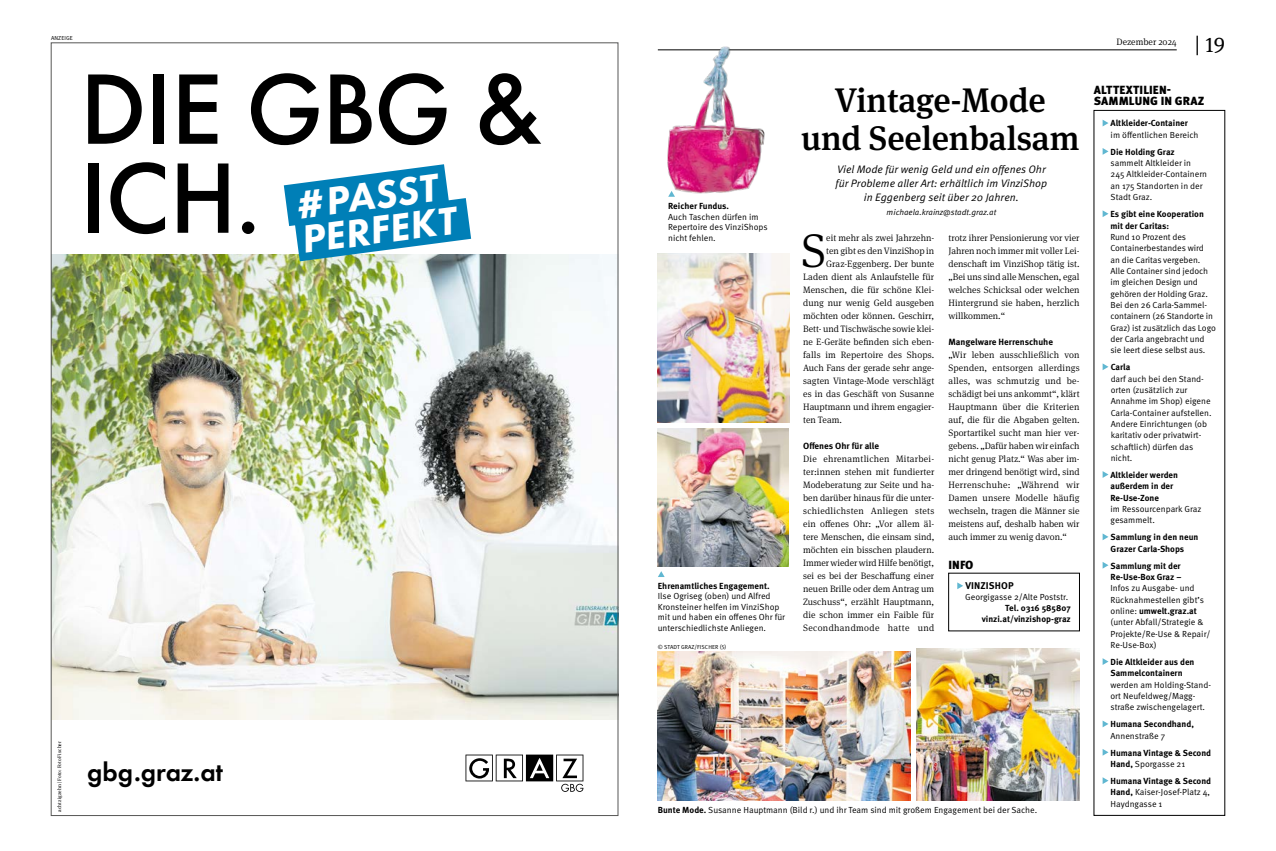
<style>
.page{position:relative;width:1276px;height:851px;background:#fff}
.page>*{position:absolute;margin:0;border:0;box-sizing:border-box;transform-origin:0 0}
.t1{font:500 103.8px/88.9px "Futura PT";letter-spacing:-.015em;color:#000}
.t2{font:300 47.4px "Meta Serif Pro";color:#000}
.t3{font:italic 800 40.5px/34.7px "Futura PT";color:#fff}
.t4{font:500 34px/38px "Meta Serif Pro";letter-spacing:-.005em;color:#000;text-align:center}
.t5{font:600 26.9px "Futura PT";color:#000}
.t6{font:21.4px "Meta Serif Pro";color:#000}
.t7{font:900 11.8px/11px "Meta Pro";letter-spacing:.005em;color:#000}
.t8{font:10.8px/14px "Meta Pro Norm Ita";color:#000;text-align:center}
.t9{font:700 9.8px "Meta Pro";letter-spacing:.015em;color:#000}
.t10{font:300 9.3px/13px "Meta Serif Pro";color:#000;text-align:justify}
.t11{font:700 9px "Meta Pro";color:#000}
.t12{font:8.8px/11.3px "Meta Pro Norm";color:#000}
.t13{font:700 8.8px/11.3px "Meta Pro";color:#000}
.t14{font:8.3px "Meta Pro Norm Ita";color:#000}
.t15{font:5.8px "Meta Pro Norm";letter-spacing:.01em;color:#000}
.t16{font:5px "Meta Serif Pro";letter-spacing:.015em;color:#000}
.s1{font-family:"Meta Pro";font-weight:700}
.s2{font-family:"Meta Pro Norm";font-weight:400}
</style>
<div class="page">
<hr style="left:658px;top:50px;width:518px;height:1px;background:#000">
<img style="left:53px;top:254px;width:563px;height:465px">
<svg style="left:465px;top:754px;width:118px;height:37px"></svg>
<svg style="left:284px;top:164px;width:187px;height:97px"></svg>
<img style="left:658px;top:254px;width:131px;height:169px">
<img style="left:916px;top:648px;width:163px;height:152px">
<img style="left:658px;top:651px;width:253px;height:149px">
<img style="left:658px;top:428px;width:131px;height:138px">
<svg style="left:658px;top:571px;width:6px;height:6px"></svg>
<img style="left:667px;top:46px;width:98px;height:148px">
<svg style="left:1102px;top:120px;width:6px;height:6px"></svg>
<svg style="left:1102px;top:148px;width:6px;height:7px"></svg>
<svg style="left:1102px;top:210px;width:6px;height:7px"></svg>
<svg style="left:1102px;top:363px;width:6px;height:7px"></svg>
<svg style="left:1102px;top:471px;width:6px;height:7px"></svg>
<svg style="left:1102px;top:533px;width:6px;height:7px"></svg>
<svg style="left:1102px;top:562px;width:6px;height:6px"></svg>
<svg style="left:1102px;top:658px;width:6px;height:7px"></svg>
<svg style="left:1102px;top:720px;width:6px;height:7px"></svg>
<svg style="left:1102px;top:749px;width:6px;height:6px"></svg>
<svg style="left:1102px;top:777px;width:6px;height:6px"></svg>
<svg style="left:957px;top:582px;width:6px;height:7px"></svg>
<svg style="left:668px;top:191px;width:7px;height:6px"></svg>
<p class="t15" style="left:51px;top:33px;width:23px">ANZEIGE</p>
<h1 class="t1" style="left:80px;top:65px;width:463px">DIE GBG &amp;<br>ICH.</h1>
<h3 class="t3" style="left:294px;top:188px;width:157px;rotate:-8deg"># PASST<br>PERFEKT</h3>
<p class="t16" style="left:56px;top:811px;width:72px;rotate:-90deg">achtzigzehn | Foto: Foto Fischer</p>
<h3 class="t5" style="left:87px;top:755px;width:137px">gbg.graz.at</h3>
<p class="t13" style="left:668px;top:200px;width:62px">Reicher Fundus.</p>
<p class="t12" style="left:668px;top:211px;width:101px;line-height:10.6px">Auch Taschen dürfen im<br>Repertoire des VinziShops nicht fehlen.</p>
<p class="t13" style="left:658px;top:579px;width:113px">Ehrenamtliches Engagement.</p>
<p class="t12" style="left:658px;top:590px;width:129px;line-height:10.6px">Ilse Ogriseg (oben) und Alfred<br>Kronsteiner helfen im VinziShop mit und haben ein offenes Ohr für unterschiedlichste Anliegen.</p>
<p class="t15" style="left:658px;top:642px;width:70px">© STADT GRAZ/FISCHER (5)</p>
<h3 class="t4" style="left:801px;top:78px;width:280px">Vintage-Mode und Seelenbalsam</h3>
<p class="t8" style="left:835px;top:161px;width:213px">Viel Mode für wenig Geld und ein offenes Ohr für Probleme aller Art: erhältlich im VinziShop in Eggenberg seit über 20 Jahren.</p>
<p class="t14" style="left:886px;top:206px;width:111px">michaela.krainz@stadt.graz.at</p>
<h2 class="t2" style="left:801px;top:216px;width:27px">S</h2>
<p class="t10" style="left:826px;top:230px;width:109px">eit mehr als zwei Jahrzehn-</p>
<p class="t10" style="left:826px;top:243px;width:109px">ten gibt es den VinziShop in</p>
<p class="t10" style="left:826px;top:256px;width:110px">Graz-Eggenberg. Der bunte</p>
<p class="t10" style="left:803px;top:269px;width:133px">Laden dient als Anlaufstelle für</p>
<p class="t10" style="left:803px;top:282px;width:133px">Menschen, die für schöne Klei-</p>
<p class="t10" style="left:803px;top:295px;width:133px">dung nur wenig Geld ausgeben</p>
<p class="t10" style="left:803px;top:308px;width:133px">möchten oder können. Geschirr,</p>
<p class="t10" style="left:803px;top:321px;width:133px">Bett- und Tischwäsche sowie klei-</p>
<p class="t10" style="left:803px;top:334px;width:133px">ne E-Geräte befinden sich eben-</p>
<p class="t10" style="left:803px;top:347px;width:133px">falls im Repertoire des Shops.</p>
<p class="t10" style="left:803px;top:360px;width:133px">Auch Fans der gerade sehr ange-</p>
<p class="t10" style="left:803px;top:373px;width:133px">sagten Vintage-Mode verschlägt</p>
<p class="t10" style="left:803px;top:386px;width:133px">es in das Geschäft von Susanne</p>
<p class="t10" style="left:803px;top:399px;width:133px">Hauptmann und ihrem engagier-</p>
<p class="t10" style="left:803px;top:412px;width:40px">ten Team.</p>
<p class="t11" style="left:803px;top:438px;width:77px">Offenes Ohr für alle</p>
<p class="t10" style="left:803px;top:451px;width:133px">Die ehrenamtlichen Mitarbei&shy;ter:innen stehen mit fundierter Modeberatung zur Seite und ha&shy;ben darüber hinaus für die unter&shy;schiedlichsten Anliegen stets ein offenes Ohr: „Vor allem äl&shy;tere Menschen, die einsam sind, möchten ein bisschen plaudern.<br>Immer wieder wird Hilfe benötigt, sei es bei der Beschaffung einer neuen Brille oder dem Antrag um Zuschuss“, erzählt Hauptmann, die schon immer ein Faible für Secondhandmode hatte und</p>
<p class="t10" style="left:948px;top:230px;width:133px">trotz ihrer Pensionierung vor vier Jahren noch immer mit voller Lei&shy;denschaft im VinziShop tätig ist. „Bei uns sind alle Menschen, egal welches Schicksal oder welchen Hintergrund sie haben, herzlich willkommen.“</p>
<p class="t11" style="left:948px;top:334px;width:106px">Mangelware Herrenschuhe</p>
<p class="t10" style="left:948px;top:347px;width:133px">„Wir leben ausschließlich von Spenden, entsorgen allerdings alles, was schmutzig und be&shy;schädigt bei uns ankommt“, klärt Hauptmann über die Kriterien auf, die für die Abgaben gelten.<br>Sportartikel sucht man hier ver&shy;gebens. „Dafür haben wir einfach nicht genug Platz.“ Was aber im&shy;mer dringend benötigt wird, sind Herrenschuhe: „Während wir Damen unsere Modelle häufig wechseln, tragen die Männer sie meistens auf, deshalb haben wir auch immer zu wenig davon.“</p>
<p class="t7" style="left:948px;top:558px;width:26px">INFO</p>
<p class="t9" style="left:965px;top:578px;width:50px">VINZISHOP</p>
<p class="t12" style="left:965px;top:591px;width:105px">Georgigasse 2/Alte Poststr.</p>
<p class="t13" style="left:982px;top:602px;width:90px;line-height:11px;text-align:right">Tel. 0316 585807 vinzi.at/vinzishop-graz</p>
<p class="t12" style="left:658px;top:803px;width:381px"><span class="s1">Bunte Mode.</span> Susanne Hauptmann (Bild r.) und ihr Team sind mit großem Engagement bei der Sache.</p>
<p class="t10" style="left:1116px;top:35px;width:62px">Dezember 2024</p>
<h3 class="t6" style="left:1195px;top:29px;width:31px">| 19</h3>
<p class="t7" style="left:1094px;top:83px;width:112px">ALTTEXTILIEN-<br>SAMMLUNG IN GRAZ</p>
<p class="t13" style="left:1110px;top:117px;width:79px">Altkleider-Container</p>
<p class="t12" style="left:1110px;top:128px;width:89px">im öffentlichen Bereich</p>
<p class="t13" style="left:1110px;top:145px;width:66px">Die Holding Graz</p>
<p class="t12" style="left:1110px;top:157px;width:98px">sammelt Altkleider in<br>245 Altkleider-Containern an 175 Standorten in der<br>Stadt Graz.</p>
<p class="t13" style="left:1110px;top:208px;width:95px">Es gibt eine Kooperation mit der Caritas:</p>
<p class="t12" style="left:1110px;top:230px;width:107px">Rund 10 Prozent des<br>Containerbestandes wird<br>an die Caritas vergeben.<br>Alle Container sind jedoch im gleichen Design und gehören der Holding Graz.<br>Bei den 26 Carla-Sammel&shy;containern (26 Standorte in<br>Graz) ist zusätzlich das Logo der Carla angebracht und sie leert diese selbst aus.</p>
<p class="t13" style="left:1110px;top:361px;width:21px">Carla</p>
<p class="t12" style="left:1110px;top:372px;width:102px">darf auch bei den Stand&shy;orten (zusätzlich zur<br>Annahme im Shop) eigene<br>Carla-Container aufstellen.<br>Andere Einrichtungen (ob karitativ oder privatwirt&shy;schaftlich) dürfen das nicht.</p>
<p class="t13" style="left:1110px;top:468px;width:69px">Altkleider werden außerdem in der<br>Re-Use-Zone</p>
<p class="t12" style="left:1110px;top:502px;width:93px">im Ressourcenpark Graz gesammelt.</p>
<p class="t13" style="left:1110px;top:531px;width:89px">Sammlung in den neun<br>Grazer Carla-Shops</p>
<p class="t13" style="left:1110px;top:559px;width:72px">Sammlung mit der<br>Re-Use-Box Graz –</p>
<p class="t12" style="left:1110px;top:582px;width:95px">Infos zu Ausgabe- und<br>Rücknahmestellen gibt’s</p>
<p class="t13" style="left:1110px;top:604px;width:88px"><span class="s2">online:</span> umwelt.graz.at</p>
<p class="t12" style="left:1110px;top:616px;width:101px">(unter Abfall/Strategie &amp;<br>Projekte/Re-Use &amp; Repair/<br>Re-Use-Box)</p>
<p class="t13" style="left:1110px;top:655px;width:85px">Die Altkleider aus den<br>Sammelcontainern</p>
<p class="t12" style="left:1110px;top:678px;width:102px">werden am Holding-Stand&shy;ort Neufeldweg/Magg&shy;straße zwischengelagert.</p>
<p class="t13" style="left:1110px;top:718px;width:85px">Humana Secondhand,</p>
<p class="t12" style="left:1110px;top:729px;width:56px">Annenstraße 7</p>
<p class="t13" style="left:1110px;top:746px;width:102px">Humana Vintage &amp; Second</p>
<p class="t12" style="left:1110px;top:757px;width:76px"><span class="s1">Hand,</span> Sporgasse 21</p>
<p class="t13" style="left:1110px;top:774px;width:102px">Humana Vintage &amp; Second</p>
<p class="t12" style="left:1110px;top:786px;width:101px"><span class="s1">Hand,</span> Kaiser-Josef-Platz 4,<br>Haydngasse 1</p>
</div>
